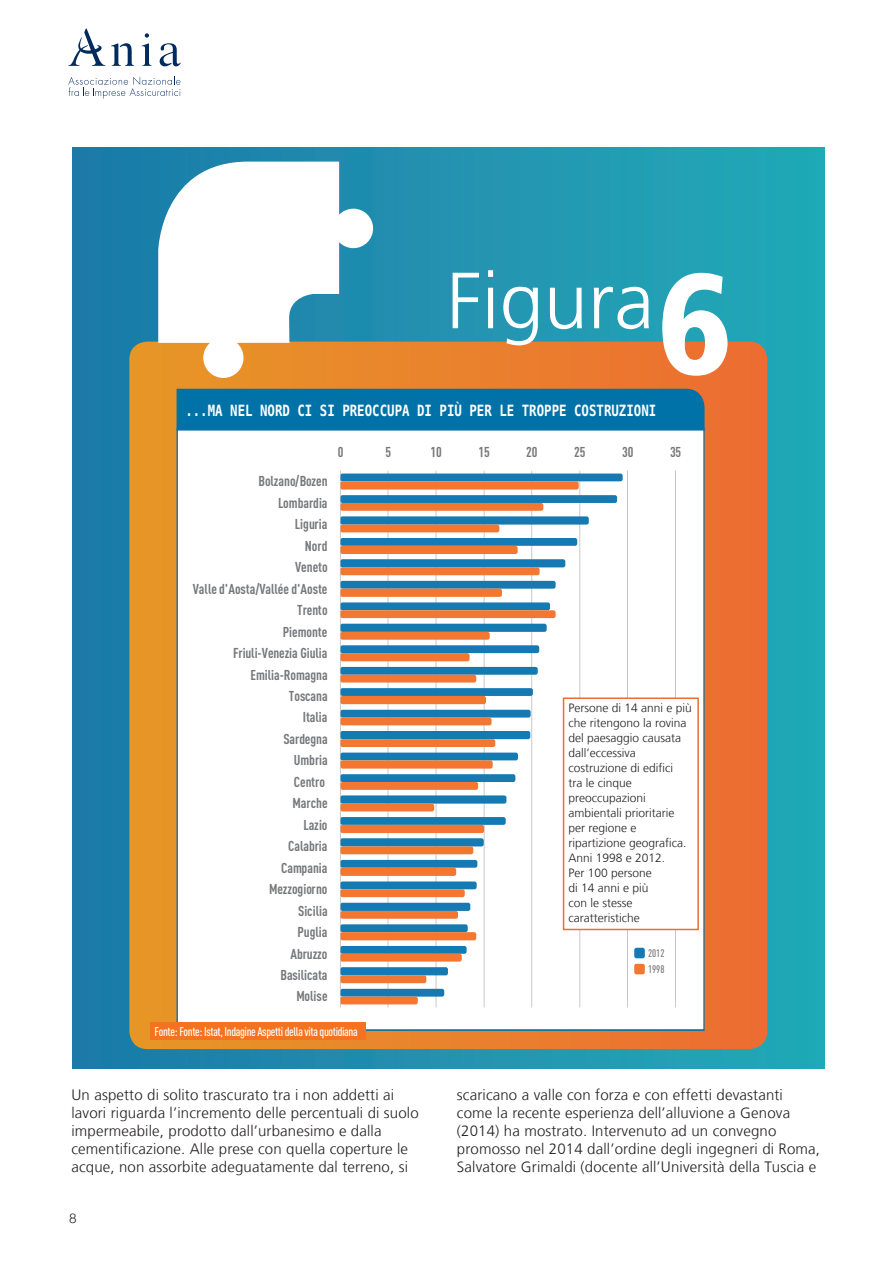
<style>
.page{position:relative;width:893px;height:1263px;background:#fff}
.page>*{position:absolute;margin:0;border:0;box-sizing:border-box;transform-origin:0 0}
.t1{font:300 79.5px "Frutiger LT";color:#fff}
.t2{font:700 15.45px "Menlo";color:#fff;scale:.8 1}
.t3{font:300 15px/18px "Frutiger LT";letter-spacing:.01em;color:#231f20}
.t4{font:700 14.1px/21.5px "DIN Cond";letter-spacing:-.005em;color:#76787b;text-align:right}
.t5{font:300 13.5px "Helvetica";color:#231f20}
.t6{font:500 12.45px "DIN Cond";letter-spacing:-.03em;color:#fff}
.t7{font:300 12px/15px "Frutiger LT";color:#231f20}
.t8{font:500 10.8px/16px "DIN Cond";color:#76787b}
.s1{font-weight:900;font-stretch:condensed;font-size:142.5px}
</style>
<div class="page">
<svg style="left:68px;top:29px;width:37px;height:37px"></svg>
<svg style="left:111px;top:43px;width:23px;height:23px"></svg>
<svg style="left:142px;top:33px;width:10px;height:33px"></svg>
<svg style="left:160px;top:43px;width:21px;height:23px"></svg>
<svg style="left:68px;top:76px;width:113px;height:23px"></svg>
<div style="left:72px;top:148px;width:752px;height:921px;background:linear-gradient(to right,#1c79a8,#24aab7)"></div>
<svg style="left:129px;top:342px;width:638px;height:707px;background:#e57e2f"></svg>
<svg style="left:158px;top:162px;width:215px;height:216px"></svg>
<div style="left:178px;top:427px;width:526px;height:602px;background:#fff"></div>
<hr style="left:675px;top:471px;width:1px;height:536px;background:#b4b7ba">
<hr style="left:627px;top:471px;width:1px;height:536px;background:#b4b7ba">
<hr style="left:579px;top:471px;width:1px;height:536px;background:#b4b7ba">
<hr style="left:531px;top:471px;width:1px;height:536px;background:#b4b7ba">
<hr style="left:484px;top:471px;width:1px;height:536px;background:#b4b7ba">
<hr style="left:436px;top:471px;width:1px;height:536px;background:#b4b7ba">
<hr style="left:388px;top:471px;width:1px;height:536px;background:#b4b7ba">
<hr style="left:340px;top:471px;width:1px;height:536px;background:#b4b7ba">
<svg style="left:340px;top:473px;width:283px;height:523px"></svg>
<svg style="left:340px;top:481px;width:239px;height:523px"></svg>
<div style="left:634px;top:948px;width:11px;height:10px;background:#167ab2;border-radius:2px"></div>
<div style="left:634px;top:964px;width:11px;height:10px;background:#f37631;border-radius:2px"></div>
<div style="left:177px;top:389px;width:528px;height:42px;background:#0072a7"></div>
<div style="left:150px;top:1022px;width:216px;height:17px;background:#f47321"></div>
<div style="left:564px;top:698px;width:134px;height:231px;background:#fff"></div>
<div style="left:563px;top:697px;width:136px;height:233px;border:2px solid #ec6c31"></div>
<h1 class="t1" style="left:446px;top:256px;width:287px">Figura<span class="s1">6</span></h1>
<p class="t2" style="left:185px;top:399px;width:590px">...MA NEL NORD CI SI PREOCCUPA DI PIÙ PER LE TROPPE COSTRUZIONI</p>
<p class="t4" style="left:193px;top:470px;width:136px">Bolzano/Bozen<br>Lombardia<br>Liguria<br>Nord<br>Veneto<br>Valle d'Aosta/Vallée d'Aoste<br>Trento<br>Piemonte<br>Friuli-Venezia Giulia<br>Emilia-Romagna<br>Toscana<br>Italia<br>Sardegna<br>Umbria<br>Centro<br>Marche<br>Lazio<br>Calabria<br>Campania<br>Mezzogiorno<br>Sicilia<br>Puglia<br>Abruzzo<br>Basilicata<br>Molise</p>
<p class="t4" style="left:338px;top:441px;width:7px">0</p>
<p class="t4" style="left:385px;top:441px;width:7px">5</p>
<p class="t4" style="left:430px;top:441px;width:13px">10</p>
<p class="t4" style="left:478px;top:441px;width:13px">15</p>
<p class="t4" style="left:526px;top:441px;width:13px">20</p>
<p class="t4" style="left:574px;top:441px;width:13px">25</p>
<p class="t4" style="left:622px;top:441px;width:13px">30</p>
<p class="t4" style="left:670px;top:441px;width:13px">35</p>
<p class="t7" style="left:569px;top:701px;width:125px">Persone di 14 anni e più che ritengono la rovina del paesaggio causata dall’eccessiva costruzione di edifici<br>tra le cinque preoccupazioni ambientali prioritarie per regione e ripartizione geografica.<br>Anni 1998 e 2012.<br>Per 100 persone<br>di 14 anni e più<br>con le stesse caratteristiche</p>
<p class="t8" style="left:648px;top:945px;width:18px">2012<br>1998</p>
<p class="t6" style="left:155px;top:1024px;width:205px">Fonte: Fonte: Istat, Indagine Aspetti della vita quotidiana</p>
<p class="t3" style="left:71px;top:1086px;width:349px">Un aspetto di solito trascurato tra i non addetti ai lavori riguarda l’incremento delle percentuali di suolo impermeabile, prodotto dall’urbanesimo e dalla cementificazione. Alle prese con quella coperture le acque, non assorbite adeguatamente dal terreno, si</p>
<p class="t3" style="left:457px;top:1086px;width:365px">scaricano a valle con forza e con effetti devastanti come la recente esperienza dell’alluvione a Genova (2014) ha mostrato. Intervenuto ad un convegno promosso nel 2014 dall’ordine degli ingegneri di Roma, Salvatore Grimaldi (docente all’Università della Tuscia e</p>
<p class="t5" style="left:69px;top:1208px;width:9px">8</p>
</div>
